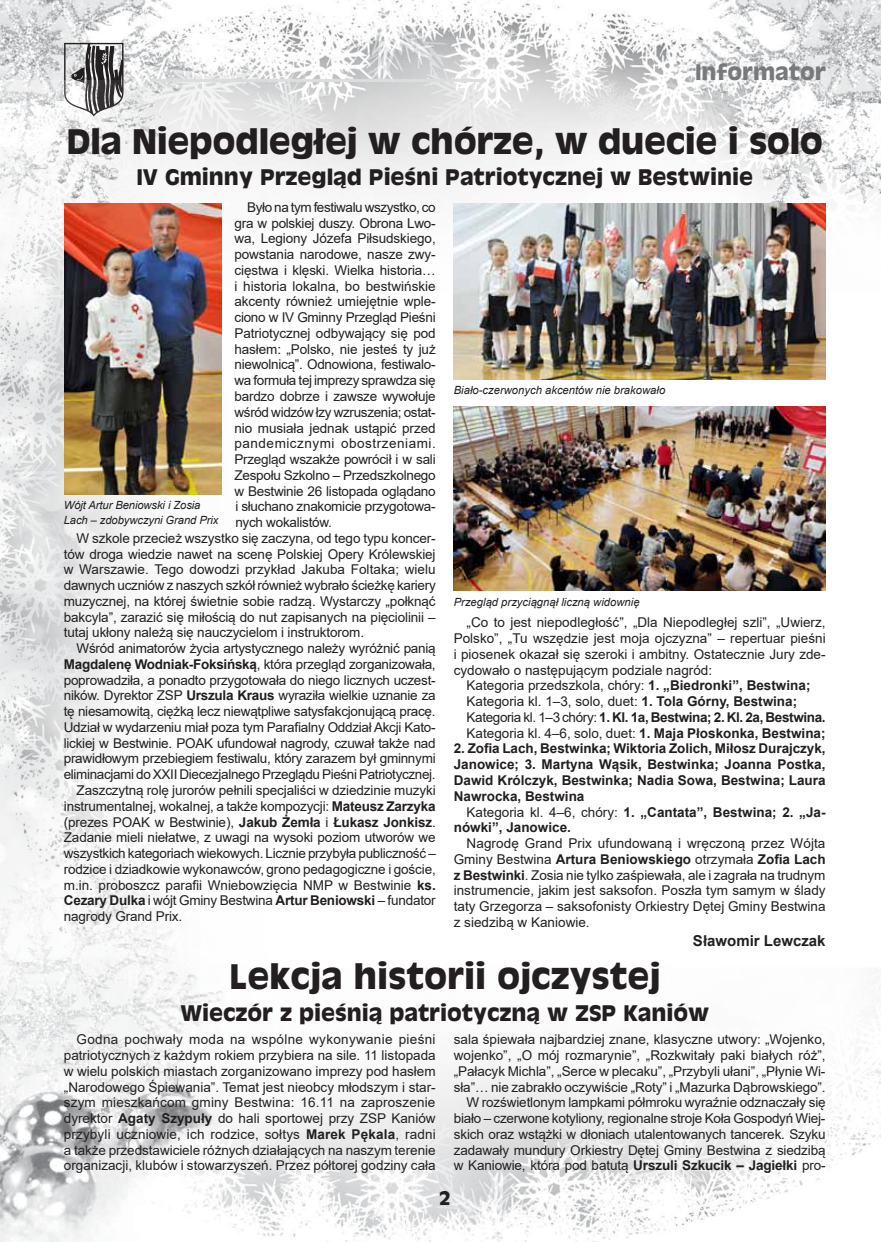
<style>
.page{position:relative;width:881px;height:1242px;background:#fff}
.page>*{position:absolute;margin:0;border:0;box-sizing:border-box;transform-origin:0 0}
.t1{font:700 33px "Antique Olive";letter-spacing:-.01em;color:#231f20}
.t2{font:700 21px "Antique Olive";color:#231f20}
.t3{font:700 21px "Antique Olive";color:#77797b}
.t4{font:700 18px "Antique Olive";color:#231f20}
.t5{font:700 15px "Arial";color:#231f20}
.t6{font:13.5px/15.8px "Arial";letter-spacing:-.01em;color:#231f20;text-align:justify}
.t7{font:700 13.5px/15.8px "Arial";color:#231f20;text-align:justify}
.t8{font:700 13.5px/15.8px "Arial";letter-spacing:-.025em;color:#231f20}
.t9{font:13.5px "Arial";letter-spacing:-.03em;color:#231f20}
.t10{font:13.5px "Arial";letter-spacing:.04em;color:#231f20}
.t11{font:italic 11.25px/15px "Arial";color:#231f20}
.s1{font-weight:700}
.s2{font-weight:400}
</style>
<div class="page">
<img style="left:0;top:0;width:880px;height:316px">
<img style="left:0;top:463px;width:880px;height:779px">
<hr style="left:150px;top:79px;width:336px;height:3px;background:#dcddde">
<svg style="left:64px;top:43px;width:59px;height:37px;background:#848283"></svg>
<img style="left:0;top:147px;width:316px;height:859px">
<img style="left:0;top:80px;width:294px;height:906px">
<img style="left:453px;top:203px;width:372px;height:176px">
<img style="left:453px;top:406px;width:372px;height:184px">
<img style="left:64px;top:204px;width:158px;height:290px">
<h2 class="t3" style="left:694px;top:59px;width:132px">Informator</h2>
<h1 class="t1" style="left:66px;top:119px;width:757px">Dla Niepodległej w chórze, w duecie i solo</h1>
<h2 class="t2" style="left:136px;top:163px;width:618px">IV Gminny Przegląd Pieśni Patriotycznej w Bestwinie</h2>
<p class="t9" style="left:247px;top:198px;width:190px">Było na tym festiwalu wszystko, co</p>
<p class="t6" style="left:234px;top:215px;width:203px">gra w polskiej duszy. Obrona Lwo-</p>
<p class="t6" style="left:234px;top:231px;width:203px">wa, Legiony Józefa Piłsudskiego,</p>
<p class="t6" style="left:234px;top:246px;width:202px">powstania narodowe, nasze zwy-</p>
<p class="t6" style="left:234px;top:262px;width:203px">cięstwa i klęski. Wielka historia…</p>
<p class="t6" style="left:234px;top:278px;width:203px">i historia lokalna, bo bestwińskie</p>
<p class="t6" style="left:234px;top:294px;width:203px">akcenty również umiejętnie wple-</p>
<p class="t6" style="left:234px;top:309px;width:202px">ciono w IV Gminny Przegląd Pieśni</p>
<p class="t6" style="left:234px;top:325px;width:203px">Patriotycznej odbywający się pod</p>
<p class="t6" style="left:234px;top:341px;width:203px">hasłem: „Polsko, nie jesteś ty już</p>
<p class="t6" style="left:234px;top:357px;width:202px">niewolnicą”. Odnowiona, festiwalo-</p>
<p class="t6" style="left:234px;top:372px;width:202px">wa formuła tej imprezy sprawdza się</p>
<p class="t6" style="left:234px;top:388px;width:202px">bardzo dobrze i zawsze wywołuje</p>
<p class="t6" style="left:234px;top:404px;width:203px">wśród widzów łzy wzruszenia; ostat-</p>
<p class="t6" style="left:234px;top:420px;width:202px">nio musiała jednak ustąpić przed</p>
<p class="t10" style="left:234px;top:434px;width:203px">pandemicznymi obostrzeniami.</p>
<p class="t6" style="left:234px;top:451px;width:202px">Przegląd wszakże powrócił i w sali</p>
<p class="t6" style="left:234px;top:467px;width:202px">Zespołu Szkolno – Przedszkolnego</p>
<p class="t6" style="left:234px;top:483px;width:202px">w Bestwinie 26 listopada oglądano</p>
<p class="t6" style="left:235px;top:498px;width:202px">i słuchano znakomicie przygotowa-</p>
<p class="t6" style="left:235px;top:514px;width:98px">nych wokalistów.</p>
<p class="t6" style="left:77px;top:530px;width:360px">W szkole przecież wszystko się zaczyna, od tego typu koncer-</p>
<p class="t6" style="left:64px;top:546px;width:373px">tów droga wiedzie nawet na scenę Polskiej Opery Królewskiej</p>
<p class="t6" style="left:64px;top:561px;width:373px">w Warszawie. Tego dowodzi przykład Jakuba Foltaka; wielu</p>
<p class="t6" style="left:64px;top:577px;width:373px">dawnych uczniów z naszych szkół również wybrało ścieżkę kariery</p>
<p class="t6" style="left:64px;top:593px;width:373px">muzycznej, na której świetnie sobie radzą. Wystarczy „połknąć</p>
<p class="t6" style="left:64px;top:609px;width:373px">bakcyla”, zarazić się miłością do nut zapisanych na pięciolinii –</p>
<p class="t6" style="left:64px;top:624px;width:301px">tutaj ukłony należą się nauczycielom i instruktorom.</p>
<p class="t6" style="left:77px;top:640px;width:360px">Wśród animatorów życia artystycznego należy wyróżnić panią</p>
<p class="t6" style="left:64px;top:656px;width:373px"><span class="s1">Magdalenę Wodniak-Foksińską</span>, która przegląd zorganizowała,</p>
<p class="t6" style="left:64px;top:672px;width:373px">poprowadziła, a ponadto przygotowała do niego licznych uczest-</p>
<p class="t6" style="left:64px;top:687px;width:373px">ników. Dyrektor ZSP <span class="s1">Urszula Kraus</span> wyraziła wielkie uznanie za</p>
<p class="t6" style="left:64px;top:703px;width:373px">tę niesamowitą, ciężką lecz niewątpliwe satysfakcjonującą pracę.</p>
<p class="t6" style="left:64px;top:719px;width:373px">Udział w wydarzeniu miał poza tym Parafialny Oddział Akcji Kato-</p>
<p class="t6" style="left:64px;top:735px;width:373px">lickiej w Bestwinie. POAK ufundował nagrody, czuwał także nad</p>
<p class="t6" style="left:64px;top:751px;width:373px">prawidłowym przebiegiem festiwalu, który zarazem był gminnymi</p>
<p class="t6" style="left:64px;top:766px;width:373px">eliminacjami do XXII Diecezjalnego Przeglądu Pieśni Patriotycznej.</p>
<p class="t6" style="left:77px;top:782px;width:360px">Zaszczytną rolę jurorów pełnili specjaliści w dziedzinie muzyki</p>
<p class="t6" style="left:64px;top:798px;width:373px">instrumentalnej, wokalnej, a także kompozycji: <span class="s1">Mateusz Zarzyka</span></p>
<p class="t6" style="left:64px;top:814px;width:373px">(prezes POAK w Bestwinie), <span class="s1">Jakub Żemła</span> i <span class="s1">Łukasz Jonkisz</span>.</p>
<p class="t6" style="left:64px;top:829px;width:373px">Zadanie mieli niełatwe, z uwagi na wysoki poziom utworów we</p>
<p class="t6" style="left:64px;top:845px;width:373px">wszystkich kategoriach wiekowych. Licznie przybyła publiczność –</p>
<p class="t6" style="left:64px;top:861px;width:373px">rodzice i dziadkowie wykonawców, grono pedagogiczne i goście,</p>
<p class="t6" style="left:64px;top:877px;width:373px">m.in. proboszcz parafii Wniebowzięcia NMP w Bestwinie <span class="s1">ks.</span></p>
<p class="t6" style="left:64px;top:892px;width:373px"><span class="s1">Cezary Dulka</span> i wójt Gminy Bestwina <span class="s1">Artur Beniowski</span> – fundator</p>
<p class="t6" style="left:64px;top:908px;width:120px">nagrody Grand Prix.</p>
<p class="t11" style="left:453px;top:383px;width:213px">Biało-czerwonych akcentów nie brakowało</p>
<p class="t11" style="left:64px;top:497px;width:156px">Wójt Artur Beniowski i Zosia<br>Lach – zdobywczyni Grand Prix</p>
<p class="t11" style="left:453px;top:595px;width:187px">Przegląd przyciągnął liczną widownię</p>
<p class="t6" style="left:453px;top:615px;width:373px;text-indent:13px">„Co to jest niepodległość”, „Dla Niepodległej szli”, „Uwierz, Polsko”, „Tu wszędzie jest moja ojczyzna” – repertuar pieśni i piosenek okazał się szeroki i ambitny. Ostatecznie Jury zde&shy;cydowało o następującym podziale nagród:</p>
<p class="t8" style="left:466px;top:678px;width:360px"><span class="s2">Kategoria przedszkola, chóry:</span> 1. „Biedronki”, Bestwina; <span class="s2">Kategoria kl. 1–3, solo, duet:</span> 1. Tola Górny, Bestwina; <span class="s2">Kategoria kl. 1–3 chóry:</span> 1. Kl. 1a, Bestwina; 2. Kl. 2a, Bestwina.<br><span class="s2">Kategoria kl. 4–6, solo, duet:</span> 1. Maja Płoskonka, Bestwina;</p>
<p class="t7" style="left:453px;top:741px;width:373px">2. Zofia Lach, Bestwinka; Wiktoria Zolich, Miłosz Durajczyk, Janowice; 3. Martyna Wąsik, Bestwinka; Joanna Postka, Dawid Królczyk, Bestwinka; Nadia Sowa, Bestwina; Laura Nawrocka, Bestwina</p>
<p class="t7" style="left:453px;top:804px;width:373px;text-indent:13px"><span class="s2">Kategoria kl. 4–6, chóry:</span> 1. „Cantata”, Bestwina; 2. „Ja&shy;nówki”, Janowice.</p>
<p class="t6" style="left:453px;top:835px;width:373px;text-indent:13px">Nagrodę Grand Prix ufundowaną i wręczoną przez Wójta Gminy Bestwina <span class="s1">Artura Beniowskiego</span> otrzymała <span class="s1">Zofia Lach z Bestwinki</span>. Zosia nie tylko zaśpiewała, ale i zagrała na trudnym instrumencie, jakim jest saksofon. Poszła tym samym w ślady taty Grzegorza – saksofonisty Orkiestry Dętej Gminy Bestwina z siedzibą w Kaniowie.</p>
<p class="t5" style="left:692px;top:930px;width:134px">Sławomir Lewczak</p>
<h1 class="t1" style="left:229px;top:955px;width:432px">Lekcja historii ojczystej</h1>
<h2 class="t2" style="left:180px;top:999px;width:530px">Wieczór z pieśnią patriotyczną w ZSP Kaniów</h2>
<p class="t6" style="left:64px;top:1031px;width:373px;text-indent:13px">Godna pochwały moda na wspólne wykonywanie pieśni patriotycznych z każdym rokiem przybiera na sile. 11 listopada w wielu polskich miastach zorganizowano imprezy pod hasłem „Narodowego Śpiewania”. Temat jest nieobcy młodszym i star&shy;szym mieszkańcom gminy Bestwina: 16.11 na zaproszenie dyrektor <span class="s1">Agaty Szypuły</span> do hali sportowej przy ZSP Kaniów przybyli uczniowie, ich rodzice, sołtys <span class="s1">Marek Pękala</span>, radni a także przedstawiciele różnych działających na naszym terenie organizacji, klubów i stowarzyszeń. Przez półtorej godziny cała</p>
<p class="t6" style="left:453px;top:1031px;width:373px;text-align:right">sala śpiewała najbardziej znane, klasyczne utwory: „Wojenko, wojenko”, „O mój rozmarynie”, „Rozkwitały paki białych róż”, „Pałacyk Michla”, „Serce w plecaku”, „Przybyli ułani”, „Płynie Wi&shy;sła”… nie zabrakło oczywiście „Roty” i „Mazurka Dąbrowskiego”.<br>W rozświetlonym lampkami półmroku wyraźnie odznaczały się biało – czerwone kotyliony, regionalne stroje Koła Gospodyń Wiej&shy;skich oraz wstążki w dłoniach utalentowanych tancerek. Szyku zadawały mundury Orkiestry Dętej Gminy Bestwina z siedzibą w Kaniowie, która pod batutą <span class="s1">Urszuli Szkucik – Jagiełki</span> pro-</p>
<h3 class="t4" style="left:438px;top:1186px;width:13px">2</h3>
</div>
